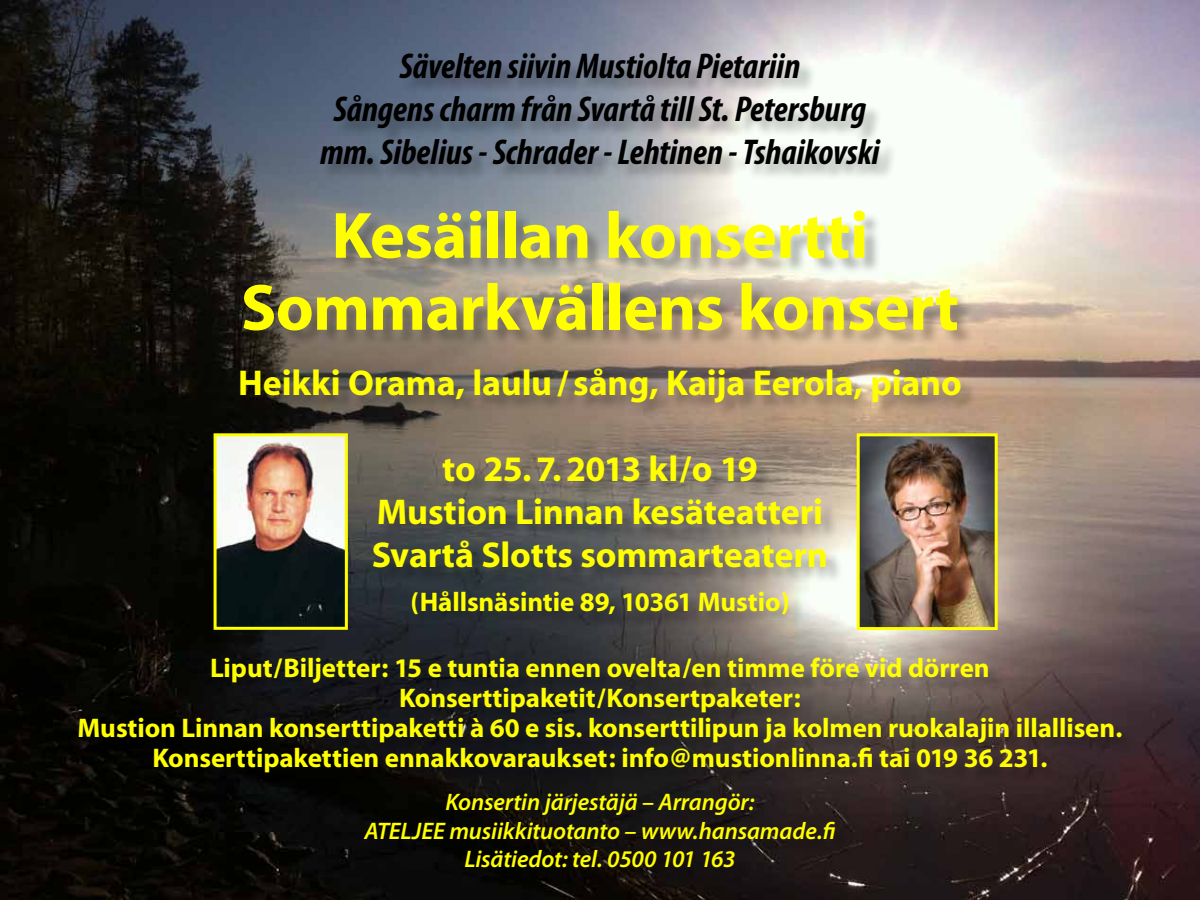
<style>
.page{position:relative;width:1200px;height:900px;background:#fff}
.page>*{position:absolute;margin:0;border:0;box-sizing:border-box;transform-origin:0 0}
.t1{font:700 66px/72px "Myriad";letter-spacing:-.01em;color:#ff0;text-align:center}
.t2{font:italic 700 condensed 36px/43.2px "Myriad Pro";letter-spacing:-.005em;color:#000;text-align:center}
.t3{font:700 36px/43.2px "Myriad";letter-spacing:-.005em;color:#ff0;text-align:center}
.t4{font:700 27px/30px "Myriad";letter-spacing:-.005em;color:#ff0;text-align:center}
.t5{font:italic 600 24px/28.8px "Myriad Pro";letter-spacing:-.005em;color:#ff0;text-align:center}
</style>
<div class="page">
<img style="left:0;top:0;width:1200px;height:900px">
<div style="left:80px;top:55px;width:1058px;height:830px;background:#000;opacity:.29"></div>
<img style="left:861px;top:437px;width:133px;height:189px">
<div style="left:857px;top:433px;width:141px;height:197px;border:3px solid #ff0"></div>
<img style="left:218px;top:437px;width:126px;height:189px">
<div style="left:214px;top:433px;width:134px;height:197px;border:3px solid #ff0"></div>
<h2 class="t2" style="left:320px;top:43px;width:561px">Sävelten siivin Mustiolta Pietariin<br>Sångens charm från Svartå till St. Petersburg mm. Sibelius - Schrader - Lehtinen - Tshaikovski</h2>
<h1 class="t1" style="left:241px;top:202px;width:720px">Kesäillan konsertti<br>Sommarkvällens konsert</h1>
<h2 class="t3" style="left:238px;top:362px;width:725px">Heikki Orama, laulu/ sång, Kaija Eerola, piano</h2>
<h2 class="t3" style="left:372px;top:449px;width:457px">to 25.7.2013 kl/o 19<br>Mustion Linnan kesäteatteri<br>Svartå Slotts sommarteatern</h2>
<p class="t4" style="left:410px;top:587px;width:381px">(Hållsnäsintie 89, 10361 Mustio)</p>
<p class="t4" style="left:78px;top:653px;width:1046px">Liput/Biljetter: 15 e tuntia ennen ovelta/en timme före vid dörren Konserttipaketit/Konsertpaketer:<br>Mustion Linnan konserttipaketti à 60 e sis. konserttilipun ja kolmen ruokalajin illallisen.<br>Konserttipakettien ennakkovaraukset: info@mustionlinna.fi tai 019 36 231.</p>
<p class="t5" style="left:364px;top:787px;width:473px">Konsertin järjestäjä – Arrangör:<br>ATELJEE musiikkituotanto – www.hansamade.fi<br>Lisätiedot: tel. 0500 101 163</p>
</div>
